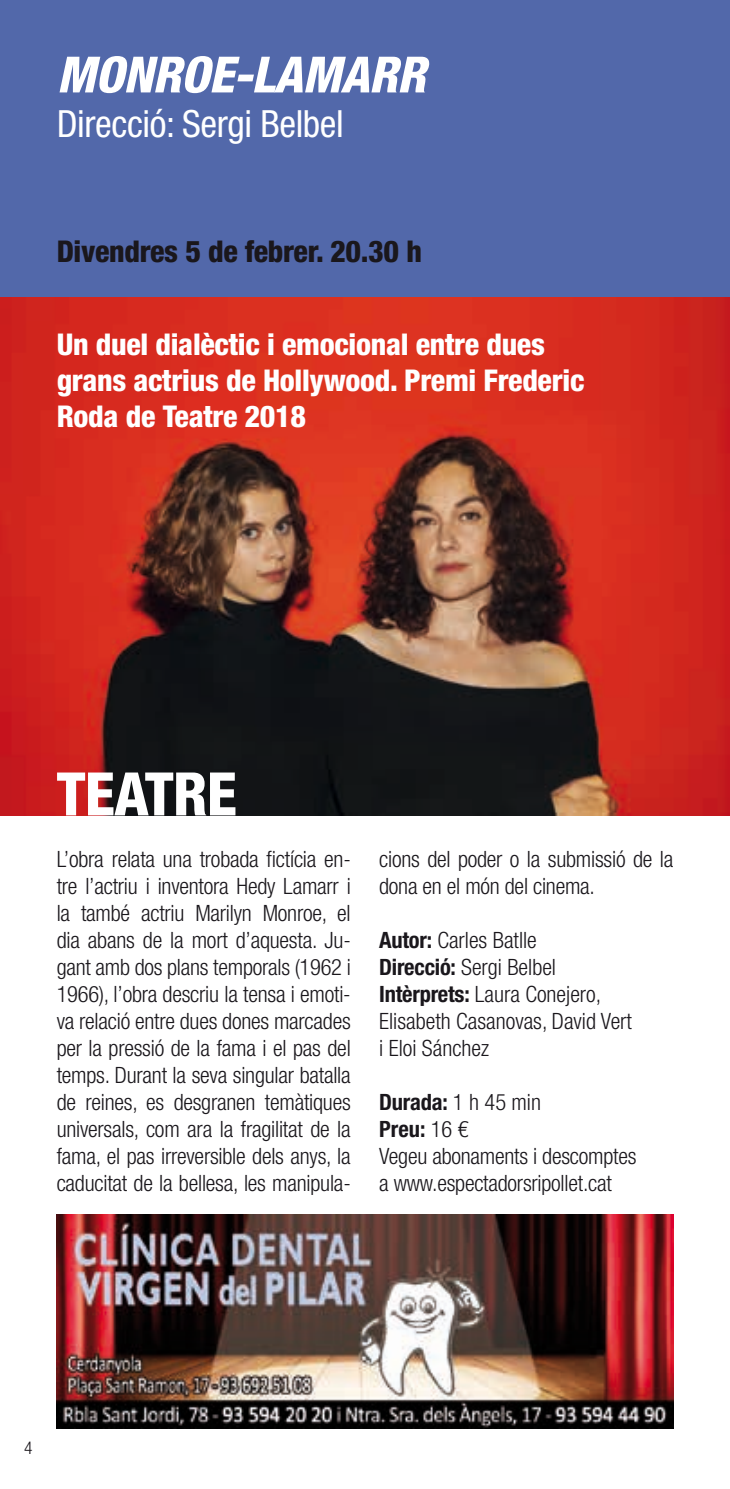
<style>
.page{position:relative;width:730px;height:1489px;background:#fff}
.page>*{position:absolute;margin:0;border:0;box-sizing:border-box;transform-origin:0 0}
.t1{font:800 condensed 60px "Helvetica Neue LT Std";letter-spacing:-.01em;color:#fff}
.t2{font:italic 800 condensed 50px "Helvetica Neue LT Std";letter-spacing:-.01em;color:#fff}
.t3{font:condensed 37.5px "Helvetica Neue LT Std";letter-spacing:-.01em;color:#fff}
.t4{font:800 condensed 30px/36px "Helvetica Neue LT Std";letter-spacing:-.01em;color:#fff}
.t5{font:800 condensed 30px "Helvetica Neue LT Std";letter-spacing:-.01em;color:#1a171c}
.t6{font:300 condensed 22.5px/27px "Helvetica Neue LT Std";letter-spacing:-.01em;color:#1a171c}
.t7{font:300 condensed 17.5px "Helvetica Neue LT Std";color:#1a171c}
.s1{font-weight:700}
</style>
<div class="page">
<div style="left:0;top:0;width:730px;height:298px;background:#5268aa"></div>
<img style="left:0;top:298px;width:730px;height:517px">
<img style="left:57px;top:1214px;width:616px;height:214px">
<h2 class="t2" style="left:57px;top:44px;width:370px">MONROE-LAMARR</h2>
<h3 class="t3" style="left:57px;top:102px;width:289px">Direcció: Sergi Belbel</h3>
<h3 class="t5" style="left:57px;top:233px;width:367px">Divendres 5 de febrer. 20.30 h</h3>
<h3 class="t4" style="left:57px;top:325px;width:529px">Un duel dialèctic i emocional entre dues grans actrius de Hollywood. Premi Frederic<br>Roda de Teatre 2018</h3>
<h1 class="t1" style="left:57px;top:756px;width:182px">TEATRE</h1>
<p class="t6" style="left:57px;top:845px;width:296px;text-align:justify">L’obra relata una trobada fictícia en&shy;tre l’actriu i inventora Hedy Lamarr i la també actriu Marilyn Monroe, el dia abans de la mort d’aquesta. Ju&shy;gant amb dos plans temporals (1962 i 1966), l’obra descriu la tensa i emoti&shy;va relació entre dues dones marcades per la pressió de la fama i el pas del temps. Durant la seva singular batalla de reines, es desgranen temàtiques universals, com ara la fragilitat de la fama, el pas irreversible dels anys, la caducitat de la bellesa, les manipula-</p>
<p class="t6" style="left:379px;top:845px;width:296px">cions del poder o la submissió de la dona en el món del cinema.</p>
<p class="t6" style="left:379px;top:926px;width:254px"><span class="s1">Autor:</span> Carles Batlle<br><span class="s1">Direcció:</span> Sergi Belbel<br><span class="s1">Intèrprets:</span> Laura Conejero,<br>Elisabeth Casanovas, David Vert i Eloi Sánchez</p>
<p class="t6" style="left:379px;top:1088px;width:259px"><span class="s1">Durada:</span> 1 h 45 min<br><span class="s1">Preu:</span> 16 €<br>Vegeu abonaments i descomptes a www.espectadorsripollet.cat</p>
<p class="t7" style="left:24px;top:1437px;width:10px">4</p>
</div>
